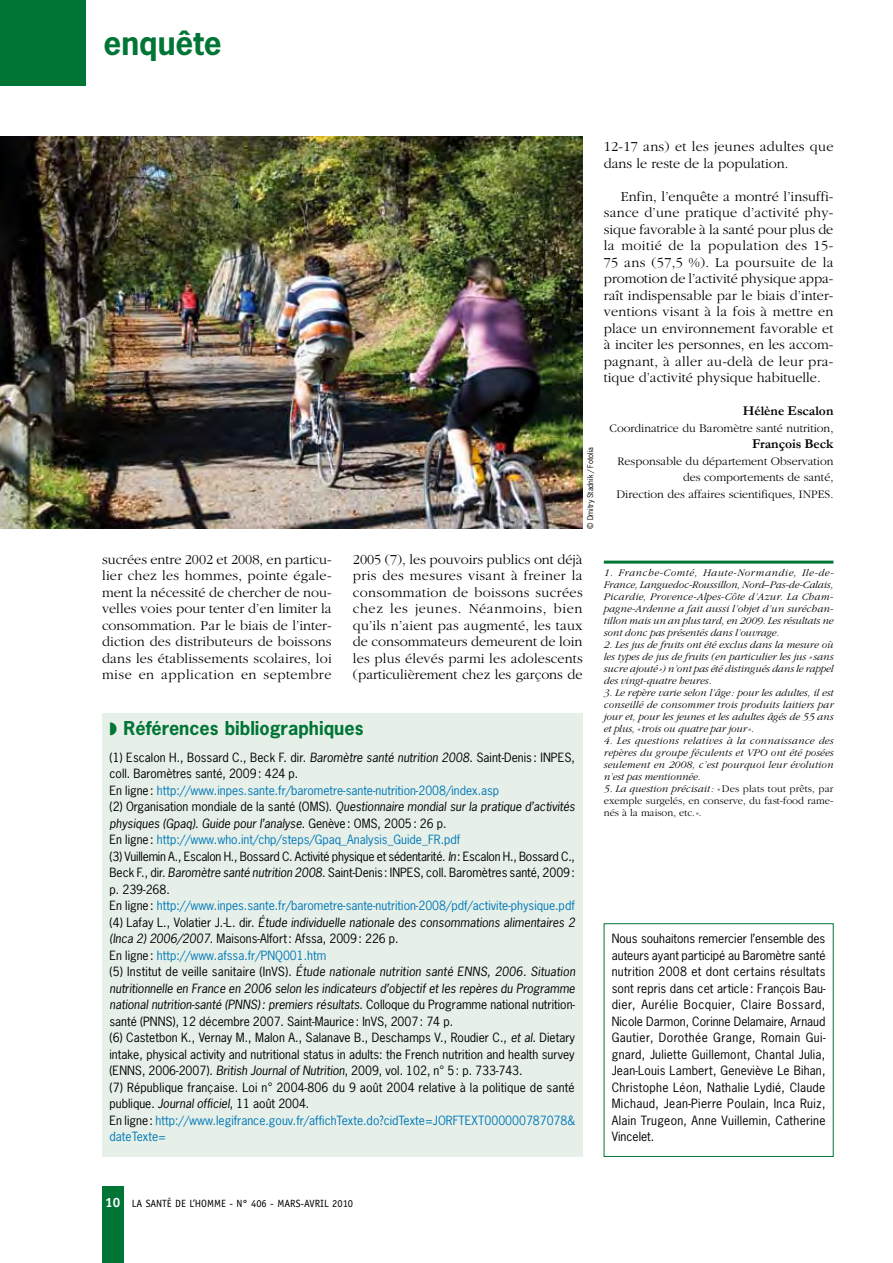
<style>
.page{position:relative;width:893px;height:1263px;background:#fff}
.page>*{position:absolute;margin:0;border:0;box-sizing:border-box;transform-origin:0 0}
.Normal_e{font:700 31.5px "News Gothic";color:#007536}
.Titre_encadré{font:700 18px "News Gothic";color:#007536}
.body{font:300 14.25px/16.5px "Garamond";letter-spacing:.01em;color:#000;text-align:justify}
.signature_gras{font:700 13.5px "Garamond";color:#000}
.Normal_e-2{font:700 13.5px "Officina Sans";color:#fff}
.body_encadré{font:12px/16.5px "News Gothic";color:#000;text-align:justify}
.body_encadré-2{font:italic 12px/16.5px "News Gothic";color:#000}
.body_encadré-3{font:12px/16.5px "News Gothic";color:#0078b9}
.signature_light{font:300 12px/16.5px "Garamond";color:#000;text-align:right}
.note_bdp{font:italic 300 10.5px/12px "Garamond";color:#000;text-align:justify}
.note_bdp-2{font:300 10.5px/12px "Garamond";color:#000;text-align:justify}
.t1{font:10.5px "Officina Sans";color:#000}
.credit_photo{font:7.5px "News Gothic";color:#000}
.s1{font-style:italic}
.s2{color:#000}
.s3{font-style:normal}
</style>
<div class="page">
<div style="left:102px;top:1186px;width:21px;height:77px;background:#007536"></div>
<div style="left:0;top:0;width:85px;height:85px;background:#007536"></div>
<hr style="left:892px;top:0;width:1px;height:213px;background:#51163e">
<div style="left:604px;top:923px;width:229px;height:234px;border:1px solid #007536"></div>
<hr style="left:604px;top:561px;width:229px;height:3px;background:#007536">
<div style="left:102px;top:713px;width:481px;height:444px;background:#e7f0e8"></div>
<img style="left:0;top:137px;width:583px;height:392px">
<p class="Normal_e" style="left:104px;top:22px;width:120px">enquête</p>
<p class="credit_photo" style="left:585px;top:529px;width:83px;rotate:-90deg">© Dmitry Stadnik / Fotolia</p>
<p class="body" style="left:604px;top:139px;width:231px">12-17 ans) et les jeunes adultes que dans le reste de la population.</p>
<p class="body" style="left:604px;top:188px;width:231px;text-indent:17px">Enfin, l’enquête a montré l’insuffi&shy;sance d’une pratique d’activité phy&shy;sique favorable à la santé pour plus de la moitié de la population des 15- 75 ans (57,5 %). La poursuite de la promotion de l’activité physique appa&shy;raît indispensable par le biais d’inter&shy;ventions visant à la fois à mettre en place un environnement favorable et à inciter les personnes, en les accom&shy;pagnant, à aller au-delà de leur pra&shy;tique d’activité physique habituelle.</p>
<p class="signature_gras" style="left:743px;top:403px;width:92px">Hélène Escalon</p>
<p class="signature_light" style="left:610px;top:420px;width:225px">Coordinatrice du Baromètre santé nutrition,</p>
<p class="signature_gras" style="left:752px;top:436px;width:83px">François Beck</p>
<p class="signature_light" style="left:618px;top:453px;width:217px">Responsable du département Observation des comportements de santé,</p>
<p class="signature_light" style="left:616px;top:486px;width:219px">Direction des affaires scientifiques, INPES.</p>
<p class="body" style="left:102px;top:551px;width:231px">sucrées entre 2002 et 2008, en particu&shy;lier chez les hommes, pointe égale&shy;ment la nécessité de chercher de nou&shy;velles voies pour tenter d’en limiter la consommation. Par le biais de l’inter&shy;diction des distributeurs de boissons dans les établissements scolaires, loi mise en application en septembre</p>
<p class="body" style="left:353px;top:551px;width:231px">2005 (7), les pouvoirs publics ont déjà pris des mesures visant à freiner la consommation de boissons sucrées chez les jeunes. Néanmoins, bien qu’ils n’aient pas augmenté, les taux de consommateurs demeurent de loin les plus élevés parmi les adolescents (particulièrement chez les garçons de</p>
<p class="Titre_encadré" style="left:110px;top:716px;width:255px">◗ Références bibliographiques</p>
<p class="body_encadré" style="left:110px;top:749px;width:467px">(1) Escalon H., Bossard C., Beck F. dir. <span class="s1">Baromètre santé nutrition 2008</span>. Saint-Denis : INPES, coll. Baromètres santé, 2009: 424 p.</p>
<p class="body_encadré-3" style="left:110px;top:782px;width:391px"><span class="s2">En ligne:</span> http://www.inpes.sante.fr/barometre-sante-nutrition-2008/index.asp</p>
<p class="body_encadré-2" style="left:110px;top:798px;width:467px"><span class="s3">(2) Organisation mondiale de la santé (OMS).</span> Questionnaire mondial sur la pratique d’activités physiques (Gpaq). Guide pour l’analyse<span class="s3">. Genève: OMS, 2005: 26 p.</span></p>
<p class="body_encadré-3" style="left:110px;top:831px;width:352px"><span class="s2">En ligne:</span> http://www.who.int/chp/steps/Gpaq_Analysis_Guide_FR.pdf</p>
<p class="body_encadré" style="left:110px;top:848px;width:467px">(3) Vuillemin A., Escalon H., Bossard C. Activité physique et sédentarité. <span class="s1">In</span>: Escalon H., Bossard C., Beck F., dir. <span class="s1">Baromètre santé nutrition 2008</span>. Saint-Denis: INPES, coll. Baromètres santé, 2009: p. 239-268.</p>
<p class="body_encadré-3" style="left:110px;top:897px;width:467px"><span class="s2">En ligne:</span> http://www.inpes.sante.fr/barometre-sante-nutrition-2008/pdf/activite-physique.pdf</p>
<p class="body_encadré-2" style="left:110px;top:914px;width:467px"><span class="s3">(4) Lafay L., Volatier J.-L. dir.</span> Étude individuelle nationale des consommations alimentaires 2 (Inca 2) 2006/2007<span class="s3">. Maisons-Alfort: Afssa, 2009: 226 p.</span></p>
<p class="body_encadré-3" style="left:110px;top:947px;width:218px"><span class="s2">En ligne:</span> http://www.afssa.fr/PNQ001.htm</p>
<p class="body_encadré-2" style="left:110px;top:963px;width:467px;text-align:justify"><span class="s3">(5) Institut de veille sanitaire (InVS).</span> Étude nationale nutrition santé ENNS, 2006. Situation nutritionnelle en France en 2006 selon les indicateurs d’objectif et les repères du Programme national nutrition-santé (PNNS): premiers résultats<span class="s3">. Colloque du Programme national nutrition&shy;santé (PNNS), 12 décembre 2007. Saint-Maurice: InVS, 2007: 74 p.</span></p>
<p class="body_encadré" style="left:110px;top:1029px;width:467px">(6) Castetbon K., Vernay M., Malon A., Salanave B., Deschamps V., Roudier C., <span class="s1">et al.</span> Dietary intake, physical activity and nutritional status in adults: the French nutrition and health survey (ENNS, 2006-2007). <span class="s1">British Journal of Nutrition</span>, 2009, vol. 102, n° 5: p. 733-743.</p>
<p class="body_encadré" style="left:110px;top:1079px;width:467px">(7) République française. Loi n° 2004-806 du 9 août 2004 relative à la politique de santé publique. <span class="s1">Journal officiel</span>, 11 août 2004.</p>
<p class="body_encadré-3" style="left:110px;top:1112px;width:467px"><span class="s2">En ligne:</span> http://www.legifrance.gouv.fr/affichTexte.do?cidTexte=JORFTEXT000000787078&amp; dateTexte=</p>
<p class="note_bdp" style="left:604px;top:566px;width:231px">1. Franche-Comté, Haute-Normandie, Ile-de-France, Languedoc-Roussillon, Nord–Pas-de-Calais, Picardie, Provence-Alpes-Côte d’Azur. La Cham&shy;pagne-Ardenne a fait aussi l’objet d’un suréchan&shy;tillon mais un an plus tard, en 2009. Les résultats ne sont donc pas présentés dans l’ouvrage.</p>
<p class="note_bdp" style="left:604px;top:638px;width:231px">2. Les jus de fruits ont été exclus dans la mesure où les types de jus de fruits (en particulier les jus «sans sucre ajouté ») n’ont pas été distingués dans le rappel des vingt-quatre heures.</p>
<p class="note_bdp" style="left:604px;top:686px;width:231px">3. Le repère varie selon l’âge : pour les adultes, il est conseillé de consommer trois produits laitiers par jour et, pour les jeunes et les adultes âgés de 55 ans et plus, «trois ou quatre par jour».</p>
<p class="note_bdp" style="left:604px;top:734px;width:231px">4. Les questions relatives à la connaissance des repères du groupe féculents et VPO ont été posées seulement en 2008, c’est pourquoi leur évolution n’est pas mentionnée.</p>
<p class="note_bdp-2" style="left:604px;top:782px;width:231px"><span class="s1">5. La question précisait :</span> «Des plats tout prêts, par exemple surgelés, en conserve, du fast-food rame&shy;nés à la maison, etc.».</p>
<p class="body_encadré" style="left:612px;top:930px;width:215px">Nous souhaitons remercier l’ensemble des auteurs ayant participé au Baromètre santé nutrition 2008 et dont certains résultats sont repris dans cet article : François Bau&shy;dier, Aurélie Bocquier, Claire Bossard, Nicole Darmon, Corinne Delamaire, Arnaud Gautier, Dorothée Grange, Romain Gui&shy;gnard, Juliette Guillemont, Chantal Julia, Jean-Louis Lambert, Geneviève Le Bihan, Christophe Léon, Nathalie Lydié, Claude Michaud, Jean-Pierre Poulain, Inca Ruiz, Alain Trugeon, Anne Vuillemin, Catherine Vincelet.</p>
<p class="Normal_e-2" style="left:105px;top:1194px;width:17px">10</p>
<p class="t1" style="left:132px;top:1197px;width:223px">LA SANTÉ DE L’HOMME - N° 406 - MARS-AVRIL 2010</p>
</div>
